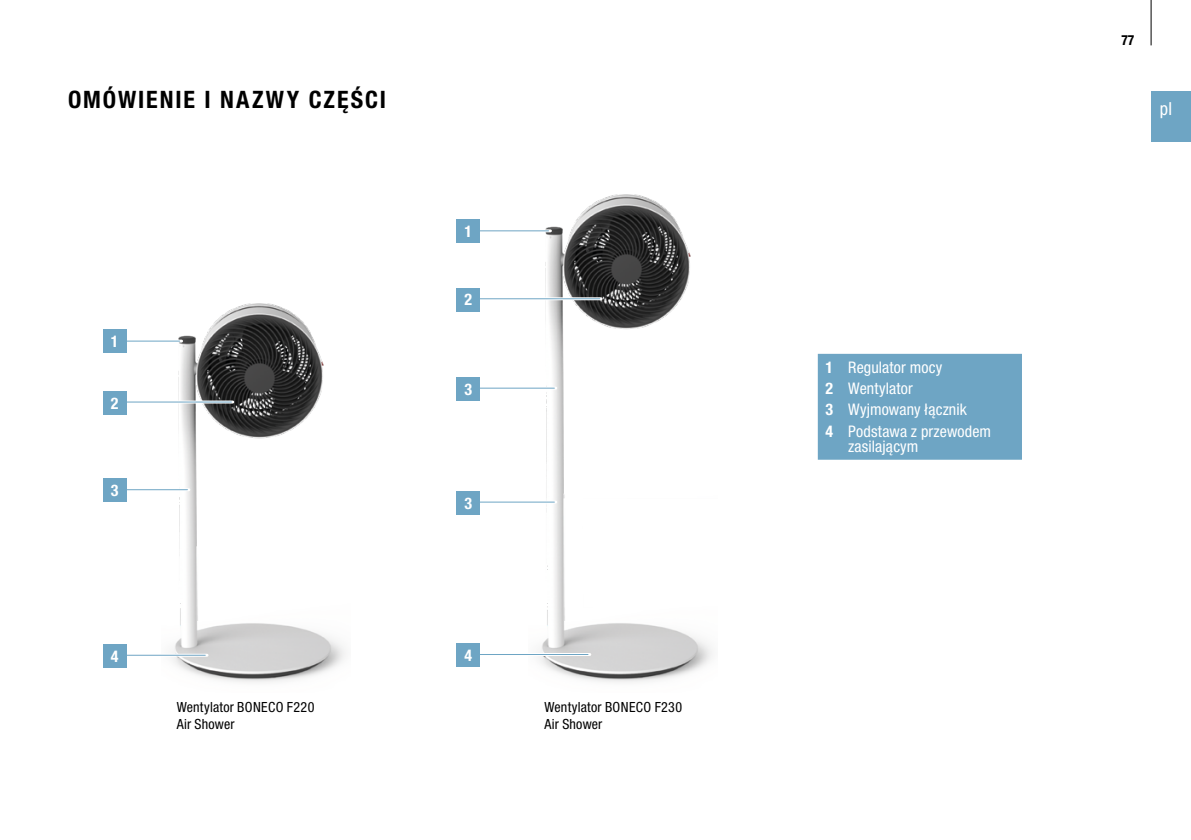
<style>
.page{position:relative;width:1191px;height:840px;background:#fff}
.page>*{position:absolute;margin:0;border:0;box-sizing:border-box;transform-origin:0 0}
.t1{font:700 condensed 24px "Helvetica Neue LTW1 G";letter-spacing:.08em;color:#000}
.t2{font:condensed 18px "Helvetica Neue LTW1 G";color:#fff}
.t3{font:condensed 16px/21.2px "Helvetica Neue LTW1 G";letter-spacing:.01em;color:#fff}
.t4{font:700 condensed 16px "Helvetica Neue LTW1 G";color:#fff}
.t5{font:condensed 14px/16.8px "Helvetica Neue LTW1 G";letter-spacing:.015em;color:#000}
.t6{font:700 condensed 14px "Helvetica Neue LTW1 G";color:#000;scale:.96 1}
.s1{font-weight:700}
</style>
<div class="page">
<img style="left:538px;top:194px;width:175px;height:489px">
<img style="left:171px;top:303px;width:175px;height:380px">
<div style="left:1151px;top:91px;width:40px;height:51px;background:#6ea5c4"></div>
<hr style="left:1150px;top:0;width:1px;height:45px;background:#000">
<hr style="left:123px;top:339px;width:59px;height:3px;background:#fff">
<hr style="left:125px;top:340px;width:55px;height:1px;background:#6ea5c4">
<hr style="left:476px;top:229px;width:74px;height:3px;background:#fff">
<hr style="left:478px;top:230px;width:70px;height:1px;background:#6ea5c4">
<hr style="left:123px;top:400px;width:110px;height:3px;background:#fff">
<hr style="left:124px;top:401px;width:107px;height:1px;background:#6ea5c4">
<hr style="left:476px;top:297px;width:125px;height:3px;background:#fff">
<hr style="left:477px;top:298px;width:123px;height:1px;background:#6ea5c4">
<hr style="left:123px;top:653px;width:84px;height:3px;background:#fff">
<hr style="left:124px;top:654px;width:81px;height:1px;background:#6ea5c4">
<hr style="left:476px;top:652px;width:114px;height:3px;background:#fff">
<hr style="left:478px;top:653px;width:110px;height:1px;background:#6ea5c4">
<hr style="left:123px;top:488px;width:66px;height:3px;background:#fff">
<hr style="left:124px;top:489px;width:63px;height:1px;background:#6ea5c4">
<hr style="left:476px;top:386px;width:80px;height:3px;background:#fff">
<hr style="left:477px;top:387px;width:77px;height:1px;background:#6ea5c4">
<hr style="left:476px;top:500px;width:80px;height:3px;background:#fff">
<hr style="left:477px;top:501px;width:77px;height:1px;background:#6ea5c4">
<div style="left:819px;top:354px;width:202px;height:104px;background:#6ea5c4"></div>
<div style="left:818px;top:353px;width:204px;height:106px;border:2px solid #6ea5c4"></div>
<div style="left:103px;top:329px;width:24px;height:23px;background:#6ea5c4"></div>
<div style="left:456px;top:219px;width:24px;height:23px;background:#6ea5c4"></div>
<div style="left:103px;top:391px;width:24px;height:23px;background:#6ea5c4"></div>
<div style="left:456px;top:288px;width:24px;height:23px;background:#6ea5c4"></div>
<div style="left:103px;top:644px;width:24px;height:23px;background:#6ea5c4"></div>
<div style="left:456px;top:643px;width:24px;height:23px;background:#6ea5c4"></div>
<div style="left:103px;top:478px;width:24px;height:24px;background:#6ea5c4"></div>
<div style="left:456px;top:377px;width:24px;height:23px;background:#6ea5c4"></div>
<div style="left:456px;top:491px;width:24px;height:23px;background:#6ea5c4"></div>
<h1 class="t1" style="left:68px;top:85px;width:319px">OMÓWIENIE I NAZWY CZĘŚCI</h1>
<p class="t4" style="left:111px;top:331px;width:9px">1</p>
<p class="t4" style="left:111px;top:393px;width:9px">2</p>
<p class="t4" style="left:111px;top:480px;width:9px">3</p>
<p class="t4" style="left:464px;top:221px;width:9px">1</p>
<p class="t4" style="left:464px;top:290px;width:9px">2</p>
<p class="t4" style="left:464px;top:379px;width:9px">3</p>
<p class="t4" style="left:464px;top:493px;width:9px">3</p>
<p class="t4" style="left:111px;top:646px;width:9px">4</p>
<p class="t4" style="left:464px;top:645px;width:9px">4</p>
<p class="t5" style="left:177px;top:698px;width:139px">Wentylator BONECO F220<br>Air Shower</p>
<p class="t5" style="left:544px;top:698px;width:139px">Wentylator BONECO F230<br>Air Shower</p>
<p class="t3" style="left:825px;top:356px;width:167px"><span class="s1">1</span> Regulator mocy<br><span class="s1">2</span> Wentylator<br><span class="s1">3</span> Wyjmowany łącznik<br><span class="s1">4</span> Podstawa z przewodem</p>
<p class="t3" style="left:848px;top:435px;width:72px">zasilającym</p>
<p class="t6" style="left:1121px;top:32px;width:15px">77</p>
<p class="t2" style="left:1159px;top:98px;width:14px">pl</p>
</div>
